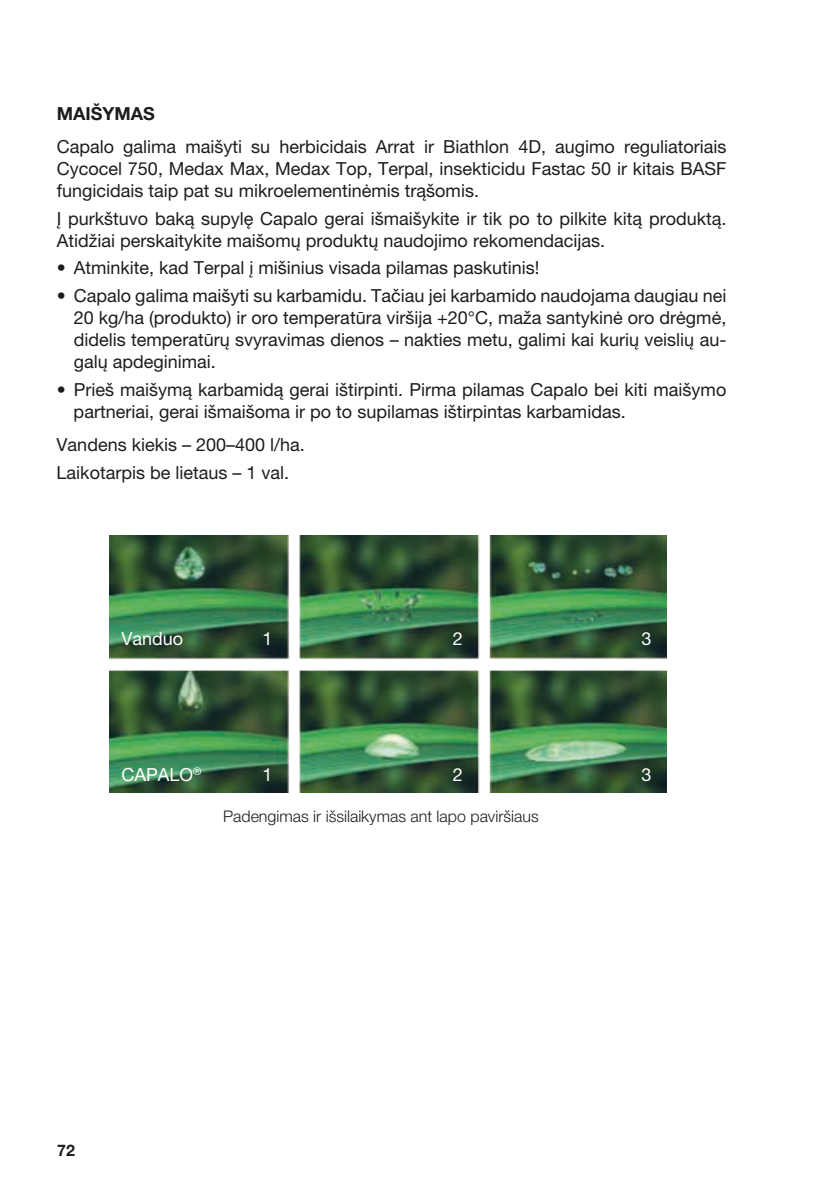
<style>
.page{position:relative;width:840px;height:1191px;background:#fff}
.page>*{position:absolute;margin:0;border:0;box-sizing:border-box;transform-origin:0 0}
.t1{font:18px/22px "Helvetica Neue CEU";color:#1d1d1b}
.t2{font:18px "Helvetica Neue CEU";color:#fff}
.t3{font:700 18px "Helvetica Neue CEU";color:#1d1d1b}
.t4{font:300 16px "Helvetica Neue CEU";color:#1d1d1b}
.t5{font:700 16px "Helvetica Neue CEU";color:#1d1d1b}
</style>
<div class="page">
<img style="left:110px;top:535px;width:556px;height:258px">
<p class="t3" style="left:57px;top:102px;width:99px">MAIŠYMAS</p>
<p class="t1" style="left:57px;top:135px;width:670px;text-align:justify">Capalo galima maišyti su herbicidais Arrat ir Biathlon 4D, augimo reguliatoriais Cycocel 750, Medax Max, Medax Top, Terpal, insekticidu Fastac 50 ir kitais BASF fungicidais taip pat su mikroelementinėmis trąšomis.</p>
<p class="t1" style="left:57px;top:207px;width:670px">Į purkštuvo baką supylę Capalo gerai išmaišykite ir tik po to pilkite kitą produktą.<br>Atidžiai perskaitykite maišomų produktų naudojimo rekomendacijas.</p>
<p class="t1" style="left:57px;top:257px;width:484px">• Atminkite, kad Terpal į mišinius visada pilamas paskutinis!</p>
<p class="t1" style="left:74px;top:284px;width:653px;text-align:justify;text-indent:-17px">• Capalo galima maišyti su karbamidu. Tačiau jei karbamido naudojama daugiau nei 20 kg/ha (produkto) ir oro temperatūra viršija +20°C, maža santykinė oro drėgmė, didelis temperatūrų svyravimas dienos – nakties metu, galimi kai kurių veislių au&shy;galų apdeginimai.</p>
<p class="t1" style="left:74px;top:378px;width:653px;text-indent:-17px">• Prieš maišymą karbamidą gerai ištirpinti. Pirma pilamas Capalo bei kiti maišymo partneriai, gerai išmaišoma ir po to supilamas ištirpintas karbamidas.</p>
<p class="t1" style="left:57px;top:430px;width:250px;line-height:27.6px">Vandens kiekis – 200–400 l/ha.<br>Laikotarpis be lietaus – 1 val.</p>
<p class="t2" style="left:121px;top:628px;width:63px">Vanduo</p>
<p class="t2" style="left:262px;top:628px;width:12px">1</p>
<p class="t2" style="left:452px;top:628px;width:12px">2</p>
<p class="t2" style="left:121px;top:764px;width:26px">Capal</p>
<p class="t2" style="left:179px;top:764px;width:24px">o<sup>®</sup></p>
<p class="t2" style="left:262px;top:764px;width:12px">1</p>
<p class="t2" style="left:452px;top:764px;width:12px">2</p>
<p class="t4" style="left:223px;top:806px;width:317px">Padengimas ir išsilaikymas ant lapo paviršiaus</p>
<p class="t2" style="left:641px;top:628px;width:12px">3</p>
<p class="t2" style="left:641px;top:764px;width:12px">3</p>
<p class="t5" style="left:57px;top:1140px;width:19px">72</p>
</div>
